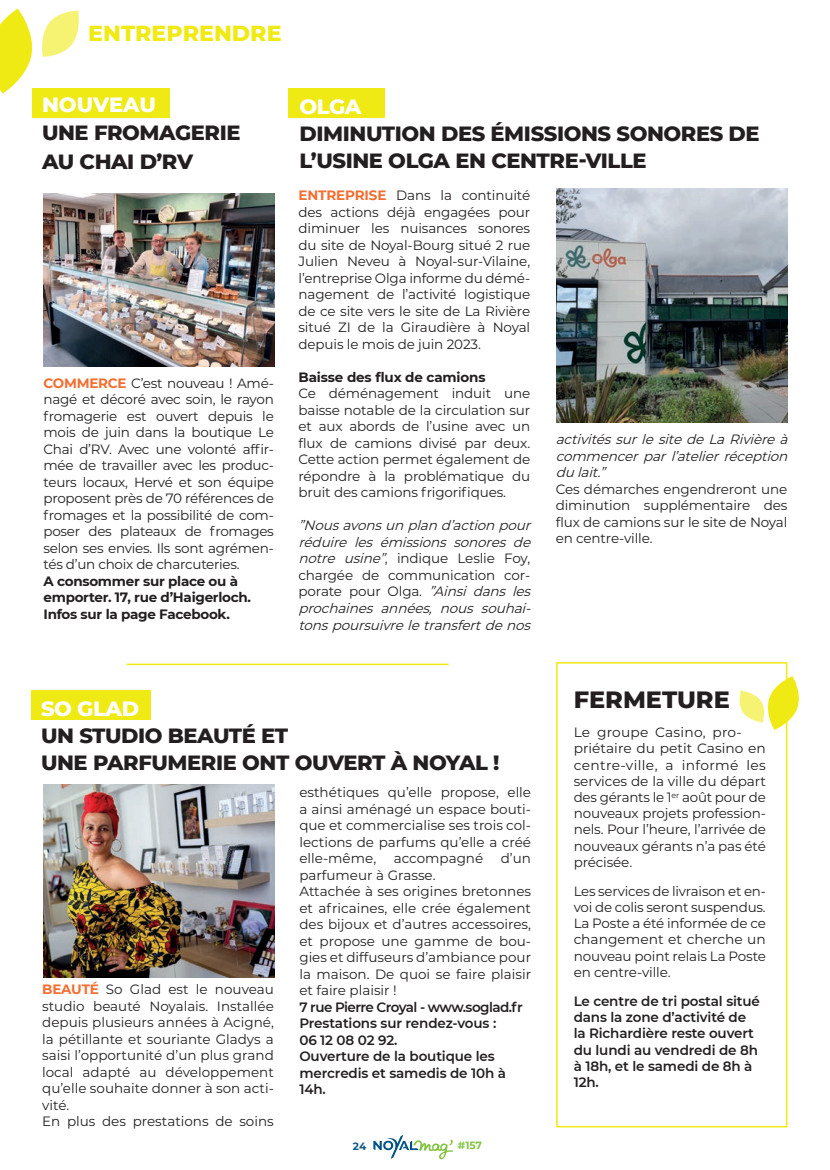
<style>
.page{position:relative;width:830px;height:1170px;background:#fff}
.page>*{position:absolute;margin:0;border:0;box-sizing:border-box;transform-origin:0 0}
.t1{font:800 24px "Montserrat";color:#231f20}
.t2{font:800 22.2px "Montserrat";color:#f0ea14}
.t3{font:800 21px/27px "Montserrat";letter-spacing:-.02em;color:#231f20}
.t4{font:800 21px "Montserrat";letter-spacing:-.015em;color:#fff}
.t5{font:13.5px/16.5px "Montserrat";color:#231f20;text-align:justify}
.t6{font:italic 13.5px/16.5px "Montserrat";color:#231f20}
.t7{font:600 13.5px/16.2px "Montserrat";letter-spacing:-.01em;color:#231f20}
.t8{font:700 13.5px/16.5px "Montserrat";letter-spacing:-.02em;color:#231f20}
.t9{font:700 10.5px "Montserrat";color:#81c342}
.t10{font:700 10.5px "Montserrat";color:#0d5a8b}
.s1{font-weight:700;color:#f36e31}
.s2{font-style:normal}
</style>
<div class="page">
<svg style="left:739px;top:676px;width:60px;height:54px"></svg>
<svg style="left:0;top:9px;width:79px;height:85px"></svg>
<div style="left:556px;top:662px;width:231px;height:465px;border:2px solid #f0ea14"></div>
<div style="left:33px;top:88px;width:137px;height:29px;background:#f0ea14"></div>
<hr style="left:126px;top:663px;width:322px;height:2px;background:#f0ea14">
<div style="left:32px;top:690px;width:119px;height:29px;background:#f0ea14"></div>
<img style="left:43px;top:784px;width:232px;height:192px">
<img style="left:43px;top:193px;width:232px;height:173px">
<div style="left:288px;top:88px;width:97px;height:29px;background:#f0ea14"></div>
<svg style="left:373px;top:1135px;width:80px;height:24px"></svg>
<img style="left:556px;top:188px;width:231px;height:234px">
<h2 class="t2" style="left:88px;top:17px;width:195px">ENTREPRENDRE</h2>
<h3 class="t4" style="left:42px;top:89px;width:115px">NOUVEAU</h3>
<h3 class="t3" style="left:42px;top:117px;width:200px;line-height:28.5px">UNE FROMAGERIE<br>AU CHAI D’RV</h3>
<p class="t5" style="left:43px;top:374px;width:232px"><span class="s1">COMMERCE</span> C’est nouveau ! Amé&shy;nagé et décoré avec soin, le rayon fromagerie est ouvert depuis le mois de juin dans la boutique Le Chai d’RV. Avec une volonté affir&shy;mée de travailler avec les produc&shy;teurs locaux, Hervé et son équipe proposent près de 70 références de fromages et la possibilité de com&shy;poser des plateaux de fromages selon ses envies. Ils sont agrémen&shy;tés d’un choix de charcuteries.</p>
<p class="t8" style="left:43px;top:572px;width:209px">A consommer sur place ou à emporter. 17, rue d’Haigerloch.<br>Infos sur la page Facebook.</p>
<h3 class="t4" style="left:299px;top:91px;width:63px">OLGA</h3>
<h3 class="t3" style="left:299px;top:119px;width:461px">DIMINUTION DES ÉMISSIONS SONORES DE<br>L’USINE OLGA EN CENTRE-VILLE</h3>
<p class="t5" style="left:298px;top:187px;width:233px"><span class="s1">ENTREPRISE</span> Dans la continuité des actions déjà engagées pour diminuer les nuisances sonores du site de Noyal-Bourg situé 2 rue Julien Neveu à Noyal-sur-Vilaine, l’entreprise Olga informe du démé&shy;nagement de l’activité logistique de ce site vers le site de La Rivière situé ZI de la Giraudière à Noyal depuis le mois de juin 2023.</p>
<p class="t8" style="left:298px;top:368px;width:188px">Baisse des flux de camions</p>
<p class="t5" style="left:298px;top:385px;width:233px">Ce déménagement induit une baisse notable de la circulation sur et aux abords de l’usine avec un flux de camions divisé par deux.<br>Cette action permet également de répondre à la problématique du bruit des camions frigorifiques.</p>
<p class="t6" style="left:298px;top:517px;width:238px">”Nousavonsunpland’actionpour réduire les émissions sonores de notre usine”<span class="s2">, indique Leslie Foy, chargée de communication cor&shy;porate pour Olga.</span> ”Ainsi dans les prochaines années, nous souhai&shy;tonspoursuivreletransfertdenos</p>
<p class="t6" style="left:555px;top:430px;width:238px;text-align:justify">activitéssurlesitedeLaRivièreà commencerparl’atelierréception dulait.”</p>
<p class="t5" style="left:555px;top:480px;width:233px">Ces démarches engendreront une diminution supplémentaire des flux de camions sur le site de Noyal en centre-ville.</p>
<h3 class="t4" style="left:41px;top:693px;width:99px">SO GLAD</h3>
<h3 class="t3" style="left:41px;top:720px;width:460px">UN STUDIO BEAUTÉ ET<br>UNE PARFUMERIE ONT OUVERT À NOYAL !</h3>
<p class="t5" style="left:42px;top:980px;width:233px;text-align:left"><span class="s1">BEAUTÉ</span> So Glad est le nouveau studio beauté Noyalais. Installée depuis plusieurs années à Acigné, la pétillante et souriante Gladys a saisi l’opportunité d’un plus grand local adapté au développement qu’elle souhaite donner à son acti&shy;vité.<br>En plus des prestations de soins</p>
<p class="t5" style="left:299px;top:783px;width:233px">esthétiques qu’elle propose, elle a ainsi aménagé un espace bouti&shy;que et commercialise ses trois col&shy;lections de parfums qu’elle a créé elle-même,</p>
<p class="t5" style="left:393px;top:849px;width:91px">accompagné</p>
<p class="t5" style="left:500px;top:849px;width:32px">d’un</p>
<p class="t5" style="left:299px;top:866px;width:233px;text-align:left">parfumeur à Grasse.<br>Attachée à ses origines bretonnes et africaines, elle crée également des bijoux et d’autres accessoires, et propose une gamme de bou&shy;gies et diffuseurs d’ambiance pour la maison. De quoi se faire plaisir et faire plaisir !</p>
<p class="t7" style="left:299px;top:998px;width:225px">7 rue Pierre Croyal - www.soglad.fr<br>Prestations sur rendez-vous :<br>06 12 08 02 92.<br>Ouverture de la boutique les mercredis et samedis de 10h à<br>14h.</p>
<p class="t10" style="left:353px;top:1138px;width:15px">24</p>
<p class="t9" style="left:457px;top:1137px;width:26px">#157</p>
<h1 class="t1" style="left:573px;top:682px;width:158px">FERMETURE</h1>
<p class="t5" style="left:573px;top:723px;width:194px;text-align:left">Le groupe Casino, pro&shy;priétaire du petit Casino en centre-ville, a informé les services de la ville du départ des gérants le 1<sup>er</sup> août pour de nouveaux projets profession&shy;nels. Pour l’heure, l’arrivée de nouveaux gérants n’a pas été précisée.</p>
<p class="t5" style="left:573px;top:882px;width:194px">Les services de livraison et en&shy;voi de colis seront suspendus.<br>La Poste a été informée de ce changement et cherche un nouveau point relais La Poste en centre-ville.</p>
<p class="t7" style="left:573px;top:992px;width:188px">Le centre de tri postal situé dans la zone d’activité de la Richardière reste ouvert du lundi au vendredi de 8h à 18h, et le samedi de 8h à<br>12h.</p>
</div>
